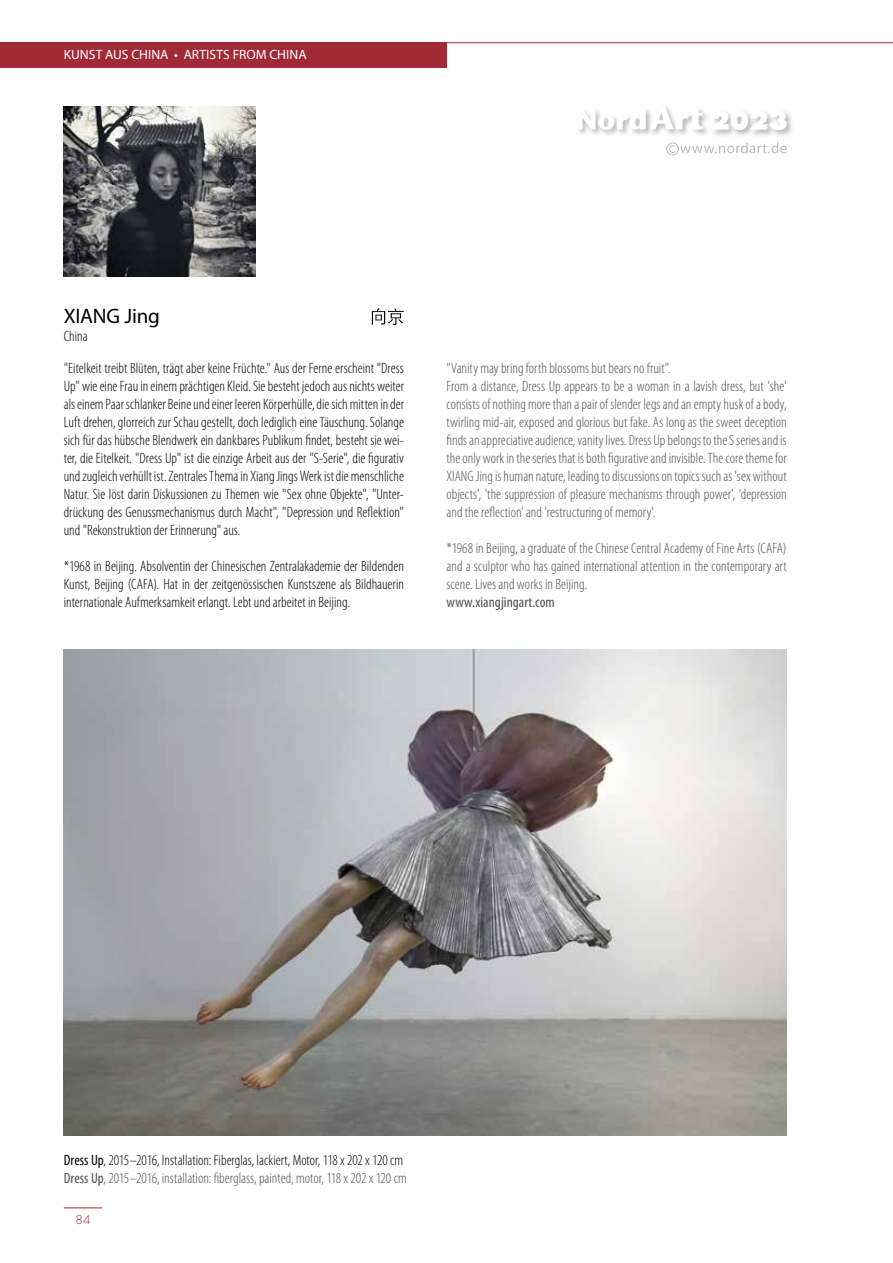
<style>
.page{position:relative;width:893px;height:1263px;background:#fff}
.page>*{position:absolute;margin:0;border:0;box-sizing:border-box;transform-origin:0 0}
.t1{font:21px "Myriad Pro";letter-spacing:-.01em;color:#000}
.t2{font:300 condensed 15px/18px "Myriad Pro";color:#000;text-align:justify}
.t3{font:300 condensed 15px/18px "Myriad Pro";color:#514f53}
.t4{font:condensed 15px "Myriad Pro";letter-spacing:.005em;color:#514f53}
.t5{font:13.5px "Myriad Pro";letter-spacing:.005em;color:#fff}
.t6{font:300 12px "Futura Std";color:#a22a37}
.s1{font-weight:400}
.s2{font-weight:400;color:#514f53}
.s3{color:#514f53}
</style>
<div class="page">
<div style="left:0;top:43px;width:446px;height:25px;background:#a22a37"></div>
<hr style="left:446px;top:42px;width:447px;height:1px;background:#a22a37">
<hr style="left:64px;top:1207px;width:38px;height:1px;background:#a22a37">
<svg style="left:666px;top:142px;width:121px;height:13px"></svg>
<svg style="left:578px;top:130px;width:71px;height:5px"></svg>
<svg style="left:649px;top:111px;width:59px;height:24px"></svg>
<svg style="left:579px;top:107px;width:124px;height:23px"></svg>
<svg style="left:714px;top:113px;width:78px;height:23px"></svg>
<svg style="left:713px;top:112px;width:74px;height:18px"></svg>
<svg style="left:372px;top:308px;width:32px;height:17px"></svg>
<img style="left:64px;top:650px;width:723px;height:486px">
<img style="left:64px;top:106px;width:191px;height:170px">
<p class="t5" style="left:64px;top:46px;width:244px">KUNST AUS CHINA • ARTISTS FROM CHINA</p>
<h1 class="t1" style="left:64px;top:303px;width:98px">XIANG Jing</h1>
<p class="t2" style="left:64px;top:327px;width:25px">China</p>
<p class="t2" style="left:64px;top:359px;width:342px">"Eitelkeit treibt Blüten, trägt aber keine Früchte." Aus der Ferne erscheint "Dress Up" wie eine Frau in einem prächtigen Kleid. Sie besteht jedoch aus nichts weiter als einem Paar schlanker Beine und einer leeren Körperhülle, die sich mitten in der Luft drehen, glorreich zur Schau gestellt, doch lediglich eine Täuschung. Solange sich für das hübsche Blendwerk ein dankbares Publikum findet, besteht sie wei&shy;ter, die Eitelkeit. "Dress Up" ist die einzige Arbeit aus der "S-Serie", die figurativ und zugleich verhüllt ist. Zentrales Thema in Xiang Jings Werk ist die menschliche Natur. Sie löst darin Diskussionen zu Themen wie "Sex ohne Objekte", "Unter&shy;drückung des Genussmechanismus durch Macht", "Depression und Reflektion" und "Rekonstruktion der Erinnerung" aus.</p>
<p class="t2" style="left:64px;top:557px;width:342px">*1968 in Beijing. Absolventin der Chinesischen Zentralakademie der Bildenden Kunst, Beijing (CAFA). Hat in der zeitgenössischen Kunstszene als Bildhauerin internationale Aufmerksamkeit erlangt. Lebt und arbeitet in Beijing.</p>
<p class="t3" style="left:446px;top:359px;width:342px">"Vanity may bring forth blossoms but bears no fruit".<br>From a distance, Dress Up appears to be a woman in a lavish dress, but 'she' consists of nothing more than a pair of slender legs and an empty husk of a body, twirling mid-air, exposed and glorious but fake. As long as the sweet deception finds an appreciative audience, vanity lives. Dress Up belongs to the S series and is the only work in the series that is both figurative and invisible. The core theme for XIANG Jing is human nature, leading to discussions on topics such as 'sex without objects', 'the suppression of pleasure mechanisms through power', 'depression and the reflection' and 'restructuring of memory'.</p>
<p class="t3" style="left:446px;top:539px;width:342px;text-align:justify">*1968 in Beijing, a graduate of the Chinese Central Academy of Fine Arts (CAFA) and a sculptor who has gained international attention in the contemporary art scene. Lives and works in Beijing.</p>
<p class="t4" style="left:446px;top:593px;width:110px">www.xiangjingart.com</p>
<p class="t2" style="left:64px;top:1151px;width:345px"><span class="s1">Dress Up</span>, 2015–2016, Installation: Fiberglas, lackiert, Motor, 118 x 202 x 120 cm<br><span class="s2">Dress Up</span><span class="s3">, 2015–2016, installation: fiberglass, painted, motor, 118 x 202 x 120 cm</span></p>
<p class="t6" style="left:76px;top:1213px;width:16px">84</p>
</div>
